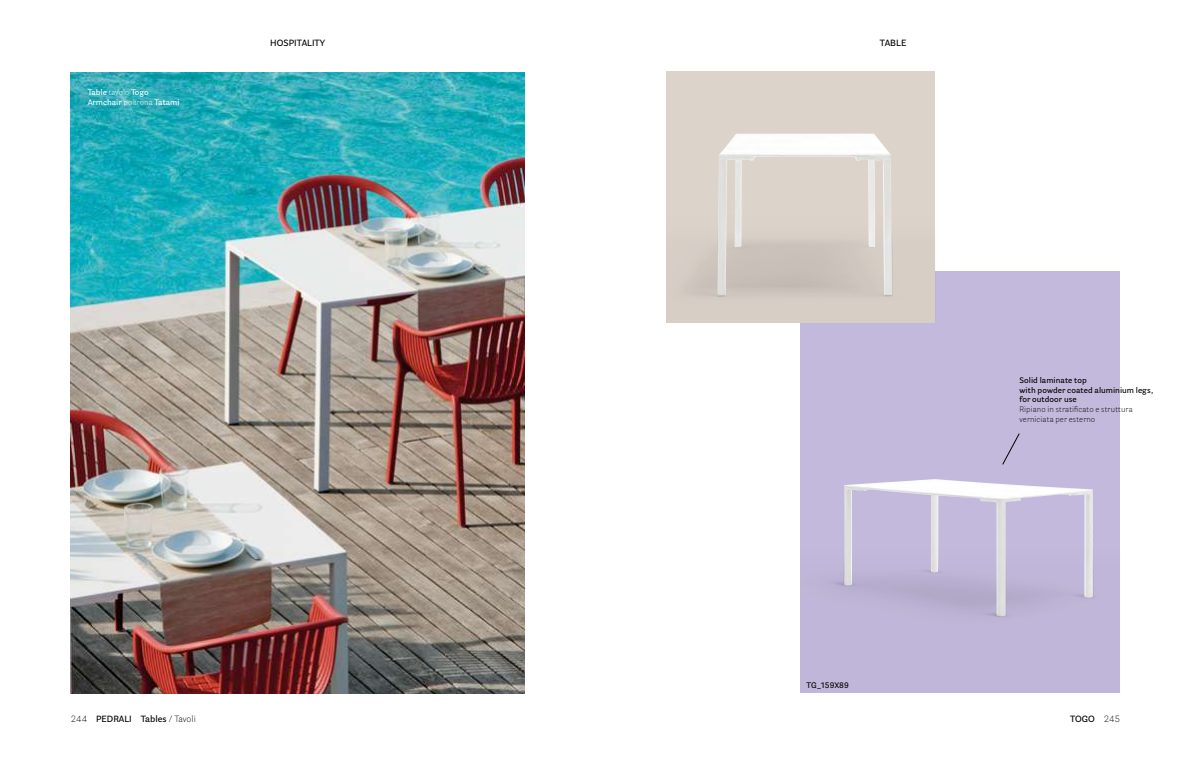
<style>
.page{position:relative;width:1191px;height:766px;background:#fff}
.page>*{position:absolute;margin:0;border:0;box-sizing:border-box;transform-origin:0 0}
.t1{font:600 9px "Parry Grotesque Pro";color:#000}
.t2{font:600 8px/9.6px "Parry Grotesque Pro";letter-spacing:.005em;color:#000}
.t3{font:300 8px/9.6px "Parry Grotesque Pro";letter-spacing:.02em;color:#000}
.t4{font:600 8px/9.6px "Parry Grotesque Pro";color:#fff}
.s1{font-weight:300}
</style>
<div class="page">
<div style="left:801px;top:271px;width:319px;height:421px;background:#c3b9dc"></div>
<div style="left:666px;top:71px;width:269px;height:251px;background:#dcd3ca"></div>
<img style="left:844px;top:479px;width:249px;height:137px">
<img style="left:717px;top:133px;width:175px;height:162px">
<img style="left:71px;top:72px;width:453px;height:621px">
<svg style="left:1002px;top:433px;width:18px;height:32px"></svg>
<p class="t4" style="left:88px;top:87px;width:93px">Table <span class="s1">tavolo</span> Togo<br>Armchair <span class="s1">poltrona</span> Tatami</p>
<p class="t1" style="left:270px;top:37px;width:56px">HOSPITALITY</p>
<p class="t1" style="left:880px;top:37px;width:28px">TABLE</p>
<p class="t2" style="left:806px;top:680px;width:44px">TG_159X89</p>
<p class="t2" style="left:1019px;top:375px;width:135px">Solid laminate top<br>with powder coated aluminium legs, for outdoor use</p>
<p class="t3" style="left:1019px;top:404px;width:115px">Ripiano in stratificato e struttura verniciata per esterno</p>
<p class="t1" style="left:71px;top:712px;width:127px"><span class="s1">244</span> PEDRALI Tables <span class="s1">/ Tavoli</span></p>
<p class="t1" style="left:1070px;top:712px;width:51px">TOGO <span class="s1">245</span></p>
</div>
